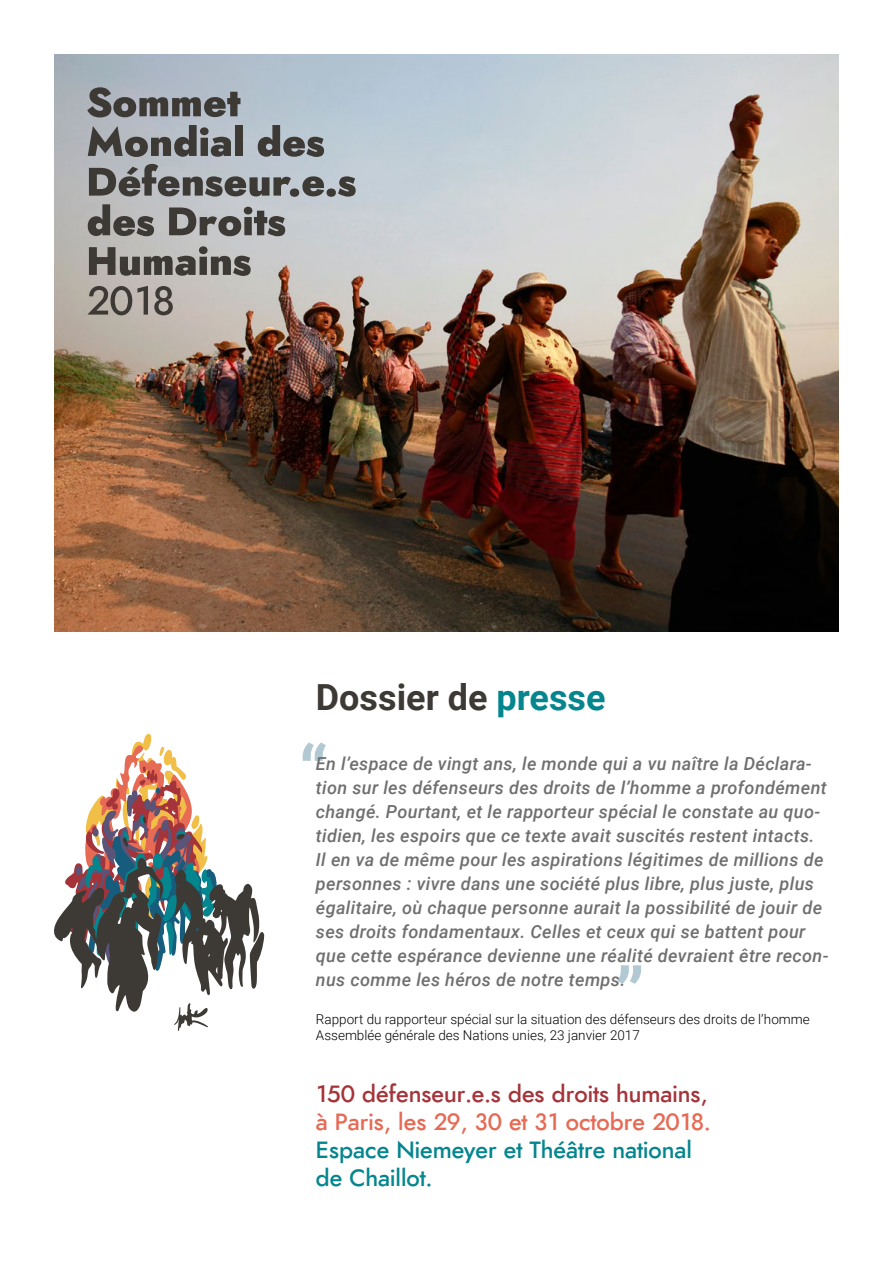
<style>
.page{position:relative;width:893px;height:1263px;background:#fff}
.page>*{position:absolute;margin:0;border:0;box-sizing:border-box;transform-origin:0 0}
.t1{font:700 72px "Roboto";color:#b2c9d4}
.t2{font:700 36px "Roboto";color:#3d3935}
.t3{font:italic 500 23.4px/28.2px "Renner";color:#05868e}
.t4{font:italic 500 23.4px "Renner";color:#a4343a}
.t5{font:italic 500 23.4px "Renner";color:#e66a54}
.t6{font:italic 500 18px/24px "Roboto";letter-spacing:.02em;color:#706f6f}
.t7{font:300 13.5px/16.2px "Roboto";color:#000}
.s1{color:#05868e}
</style>
<div class="page">
<img style="left:54px;top:54px;width:785px;height:577px">
<svg style="left:87px;top:87px;width:153px;height:30px;background:#797c80"></svg>
<svg style="left:88px;top:125px;width:143px;height:32px;background:#7e7f82"></svg>
<div style="left:235px;top:125px;width:8px;height:31px;background:#3d3935"></div>
<svg style="left:258px;top:125px;width:66px;height:32px;background:#7e8386"></svg>
<svg style="left:89px;top:164px;width:267px;height:33px;background:#898c8e"></svg>
<svg style="left:88px;top:204px;width:66px;height:32px;background:#7f7d7b"></svg>
<svg style="left:169px;top:207px;width:116px;height:29px;background:#807f7e"></svg>
<svg style="left:89px;top:246px;width:162px;height:30px;background:#82807c"></svg>
<svg style="left:87px;top:286px;width:61px;height:29px;background:#8c857f"></svg>
<svg style="left:154px;top:286px;width:19px;height:29px"></svg>
<svg style="left:54px;top:734px;width:210px;height:297px"></svg>
<h2 class="t2" style="left:316px;top:671px;width:291px">Dossier de <span class="s1">presse</span></h2>
<h1 class="t1" style="left:299px;top:722px;width:31px">“</h1>
<p class="t6" style="left:316px;top:751px;width:514px">En l’espace de vingt ans, le monde qui a vu naître la Déclara&shy;tion sur les défenseurs des droits de l’homme a profondément changé. Pourtant, et le rapporteur spécial le constate au quo&shy;tidien, les espoirs que ce texte avait suscités restent intacts.<br>Il en va de même pour les aspirations légitimes de millions de personnes : vivre dans une société plus libre, plus juste, plus égalitaire, où chaque personne aurait la possibilité de jouir de ses droits fondamentaux. Celles et ceux qui se battent pour que cette espérance devienne une réalité devraient être recon&shy;nus comme les héros de notre temps.</p>
<p class="t7" style="left:316px;top:1010px;width:495px">Rapport du rapporteur spécial sur la situation des défenseurs des droits de l’homme<br>Assemblée générale des Nations unies, 23 janvier 2017</p>
<h1 class="t1" style="left:615px;top:943px;width:31px">”</h1>
<p class="t4" style="left:316px;top:1077px;width:394px">150 défenseur.e.s des droits humains,</p>
<p class="t5" style="left:316px;top:1106px;width:396px">à Paris, les 29, 30 et 31 octobre 2018.</p>
<p class="t3" style="left:316px;top:1136px;width:378px">Espace Niemeyer et Théâtre national de Chaillot.</p>
</div>
